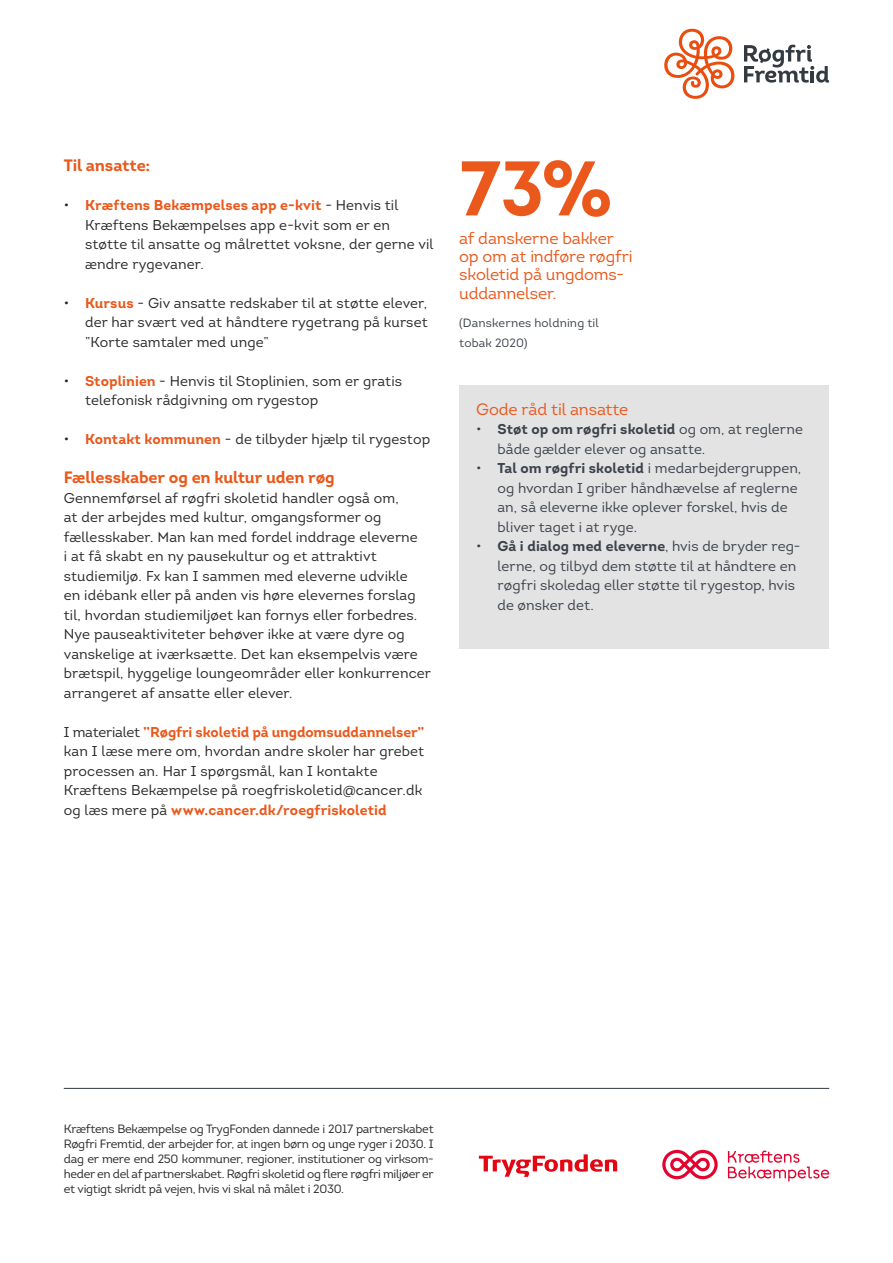
<style>
.page{position:relative;width:893px;height:1263px;background:#fff}
.page>*{position:absolute;margin:0;border:0;box-sizing:border-box;transform-origin:0 0}
.t1{font:77.25px "Intro Bold Alt";color:#ea581b}
.t2{font:16.5px/18px "Intro";letter-spacing:-.01em;color:#ea581b}
.t3{font:700 16.5px "Intro";letter-spacing:-.01em;color:#ea581b}
.t4{font:14.25px/19.5px "Intro";letter-spacing:.01em;color:#282827}
.t5{font:14.25px/19.5px "Intro";letter-spacing:.005em;color:#3c424b}
.t6{font:12px/15px "Intro";letter-spacing:-.02em;color:#282827;text-align:justify}
.t7{font:12px/19.5px "Intro";letter-spacing:.015em;color:#3c424b}
.s1{font-weight:700;color:#ea581b}
.s2{font-weight:700}
</style>
<div class="page">
<svg style="left:664px;top:29px;width:70px;height:70px"></svg>
<svg style="left:744px;top:45px;width:85px;height:38px"></svg>
<svg style="left:662px;top:1150px;width:56px;height:29px"></svg>
<svg style="left:728px;top:1150px;width:101px;height:31px"></svg>
<svg style="left:479px;top:1154px;width:138px;height:23px"></svg>
<hr style="left:64px;top:1088px;width:765px;height:1px;background:#343a42">
<div style="left:459px;top:386px;width:370px;height:263px;background:#e3e3e3"></div>
<p class="t3" style="left:64px;top:155px;width:88px">Til ansatte:</p>
<p class="t4" style="left:85px;top:195px;width:350px;text-indent:-21px">• <span class="s1">Kræftens Bekæmpelses app e-kvit</span> - Henvis til Kræftens Bekæmpelses app e-kvit som er en støtte til ansatte og målrettet voksne, der gerne vil ændre rygevaner.</p>
<p class="t4" style="left:85px;top:293px;width:344px;text-align:justify;text-indent:-21px">• <span class="s1">Kursus</span> - Giv ansatte redskaber til at støtte elever, der har svært ved at håndtere rygetrang på kurset ”Korte samtaler med unge”</p>
<p class="t4" style="left:85px;top:371px;width:319px;text-indent:-21px">• <span class="s1">Stoplinien</span> - Henvis til Stoplinien, som er gratis telefonisk rådgivning om rygestop</p>
<p class="t4" style="left:64px;top:429px;width:368px">• <span class="s1">Kontakt kommunen</span> - de tilbyder hjælp til rygestop</p>
<p class="t3" style="left:64px;top:467px;width:273px">Fællesskaber og en kultur uden røg</p>
<p class="t4" style="left:64px;top:488px;width:369px">Gennemførsel af røgfri skoletid handler også om,<br>at der arbejdes med kultur, omgangsformer og fællesskaber. Man kan med fordel inddrage eleverne<br>i at få skabt en ny pausekultur og et attraktivt studiemiljø. Fx kan I sammen med eleverne udvikle<br>en idébank eller på anden vis høre elevernes forslag til, hvordan studiemiljøet kan fornys eller forbedres.<br>Nye pauseaktiviteter behøver ikke at være dyre og vanskelige at iværksætte. Det kan eksempelvis være brætspil, hyggelige loungeområder eller konkurrencer arrangeret af ansatte eller elever.</p>
<p class="t4" style="left:64px;top:722px;width:362px">I materialet <span class="s1">”Røgfri skoletid på ungdomsuddannelser” </span>kan I læse mere om, hvordan andre skoler har grebet processen an. Har I spørgsmål, kan I kontakte Kræftens Bekæmpelse på roegfriskoletid@cancer.dk og læs mere på <span class="s1">www.cancer.dk/roegfriskoletid</span></p>
<h1 class="t1" style="left:459px;top:139px;width:155px">73%</h1>
<p class="t2" style="left:459px;top:229px;width:175px">af danskerne bakker op om at indføre røgfri skoletid på ungdoms-</p>
<p class="t2" style="left:459px;top:285px;width:99px">uddannelser.</p>
<p class="t7" style="left:459px;top:313px;width:141px">(Danskernes holdning til tobak 2020)</p>
<p class="t2" style="left:476px;top:400px;width:154px">Gode råd til ansatte</p>
<p class="t5" style="left:497px;top:420px;width:307px;text-indent:-21px">• <span class="s2">Støt op om røgfri skoletid</span> og om, at reglerne både gælder elever og ansatte.</p>
<p class="t5" style="left:497px;top:459px;width:305px;text-indent:-21px">• <span class="s2">Tal om røgfri skoletid</span> i medarbejdergruppen, og hvordan I griber håndhævelse af reglerne an, så eleverne ikke oplever forskel, hvis de bliver taget i at ryge.</p>
<p class="t5" style="left:497px;top:537px;width:304px;text-indent:-21px">• <span class="s2">Gå i dialog med eleverne</span>, hvis de bryder reg&shy;lerne, og tilbyd dem støtte til at håndtere en røgfri skoledag eller støtte til rygestop, hvis de ønsker det.</p>
<p class="t6" style="left:64px;top:1121px;width:371px">Kræftens Bekæmpelse og TrygFonden dannede i 2017 partnerskabet Røgfri Fremtid, der arbejder for, at ingen børn og unge ryger i 2030. I dag er mere end 250 kommuner, regioner, institutioner og virksom&shy;heder en del af partnerskabet. Røgfri skoletid og flere røgfri miljøer er et vigtigt skridt på vejen, hvis vi skal nå målet i 2030.</p>
</div>
